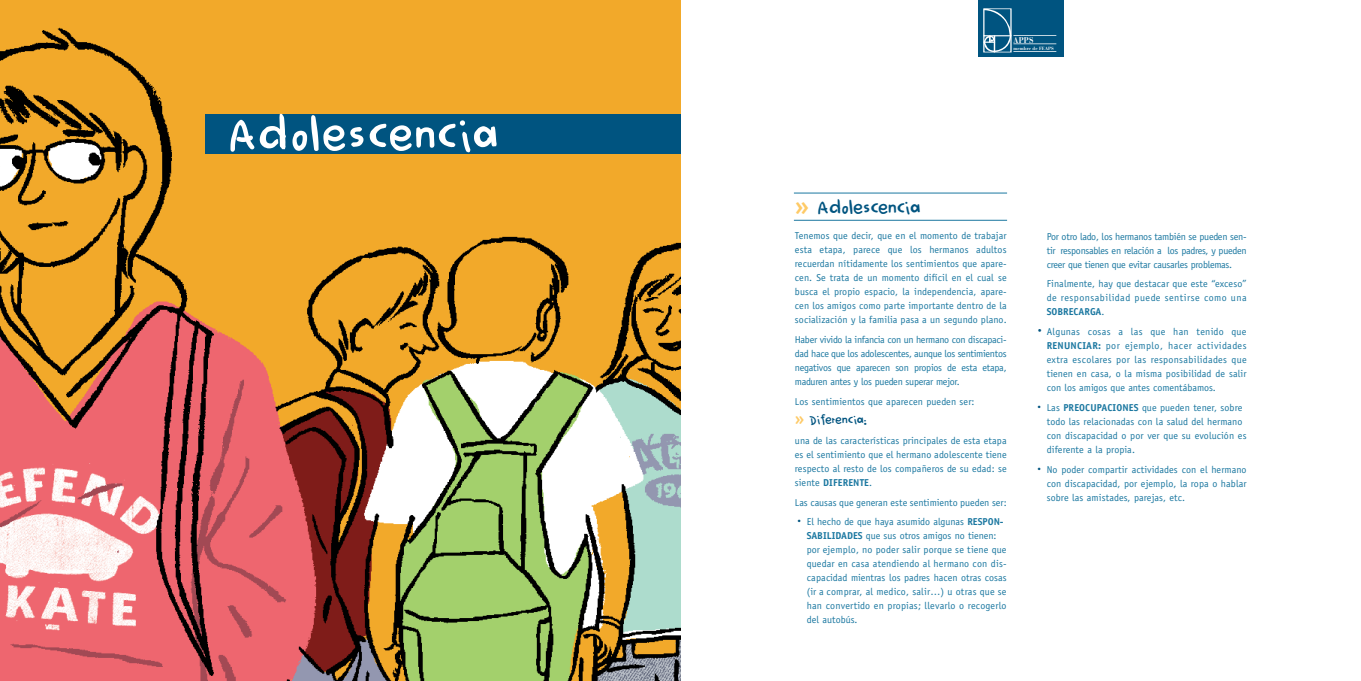
<style>
.page{position:relative;width:1361px;height:681px;background:#fff}
.page>*{position:absolute;margin:0;border:0;box-sizing:border-box;transform-origin:0 0}
.t1{font:60px "Maria";letter-spacing:.02em;color:#fff}
.t2{font:24px "Maria";color:#005480}
.t3{font:16px "Maria";letter-spacing:.01em;color:#005480}
.t4{font:10px/14px "Officina Sans";letter-spacing:.01em;color:#1a77a0;text-align:justify}
.t5{font:700 8.3px "Bauer Bodoni";color:#fff;scale:.88 1}
.t6{font:700 4.7px "Bauer Bodoni";letter-spacing:.03em;color:#fff;scale:.95 1}
.s1{font-family:"Officina Sans";font-weight:700;color:#feca66}
.s2{font-weight:700}
.s3{font-weight:700;font-size:16px;color:#005480}
.s4{font-weight:700;font-size:18px;color:#005480}
</style>
<div class="page">
<img style="left:0;top:0;width:680px;height:680px">
<div style="left:205px;top:114px;width:475px;height:39px;background:#005480"></div>
<div style="left:978px;top:0;width:85px;height:57px;background:#005480"></div>
<div style="left:983px;top:42px;width:12px;height:10px;border:1px solid #fff"></div>
<div style="left:983px;top:35px;width:7px;height:7px;border:1px solid #fff"></div>
<svg style="left:984px;top:9px;width:28px;height:43px"></svg>
<hr style="left:1013px;top:51px;width:43px;height:1px;background:#fff">
<hr style="left:1013px;top:44px;width:43px;height:1px;background:#fff">
<hr style="left:1013px;top:35px;width:43px;height:1px;background:#fff">
<hr style="left:794px;top:193px;width:213px;height:1px;background:#1a77a0">
<hr style="left:794px;top:220px;width:213px;height:1px;background:#1a77a0">
<h1 class="t1" style="left:226px;top:93px;width:272px">Adolescencia</h1>
<p class="t5" style="left:1013px;top:37px;width:25px">APPS</p>
<p class="t6" style="left:1013px;top:47px;width:44px">membre de FEAPS</p>
<h2 class="t2" style="left:795px;top:190px;width:127px"><span class="s1">»</span> Adolescencia</h2>
<p class="t4" style="left:795px;top:229px;width:213px">Tenemos que decir, que en el momento de trabajar esta etapa, parece que los hermanos adultos recuerdan nítidamente los sentimientos que apare&shy;cen. Se trata de un momento difícil en el cual se busca el propio espacio, la independencia, apare&shy;cen los amigos como parte importante dentro de la socialización y la familia pasa a un segundo plano.</p>
<p class="t4" style="left:795px;top:333px;width:213px">Haber vivido la infancia con un hermano con discapaci&shy;dad hace que los adolescentes, aunque los sentimientos negativos que aparecen son propios de esta etapa, maduren antes y los pueden superar mejor.</p>
<p class="t4" style="left:795px;top:395px;width:181px">Los sentimientos que aparecen pueden ser:</p>
<h3 class="t3" style="left:795px;top:408px;width:74px"><span class="s1">»</span> Diferencia:</h3>
<p class="t4" style="left:795px;top:434px;width:213px">una de las características principales de esta etapa es el sentimiento que el hermano adolescente tiene respecto al resto de los compañeros de su edad: se siente <span class="s2">DIFERENTE</span>.</p>
<p class="t4" style="left:795px;top:493px;width:213px;line-height:19.7px">Las causas que generan este sentimiento pueden ser: <span class="s3">·</span> El hecho de que haya asumido algunas <span class="s2">RESPON-</span></p>
<p class="t4" style="left:807px;top:529px;width:201px;text-align:left"><span class="s2">SABILIDADES</span> que sus otros amigos no tienen: por ejemplo, no poder salir porque se tiene que quedar en casa atendiendo al hermano con dis&shy;capacidad mientras los padres hacen otras cosas (ir a comprar, al medico, salir…) u otras que se han convertido en propias; llevarlo o recogerlo del autobús.</p>
<p class="t4" style="left:1046px;top:230px;width:201px">Por otro lado, los hermanos también se pueden sen&shy;tir responsables en relación a los padres, y pueden creer que tienen que evitar causarles problemas.</p>
<p class="t4" style="left:1046px;top:277px;width:201px">Finalmente, hay que destacar que este “exceso” de responsabilidad puede sentirse como una <span class="s2">SOBRECARGA</span>.</p>
<p class="t4" style="left:1046px;top:325px;width:201px;text-indent:-12px"><span class="s4">·</span> Algunas cosas a las que han tenido que <span class="s2">RENUNCIAR:</span> por ejemplo, hacer actividades extra escolares por las responsabilidades que tienen en casa, o la misma posibilidad de salir con los amigos que antes comentábamos.</p>
<p class="t4" style="left:1046px;top:401px;width:201px;text-align:left;text-indent:-12px"><span class="s3">·</span> Las <span class="s2">PREOCUPACIONES</span> que pueden tener, sobre todo las relacionadas con la salud del hermano con discapacidad o por ver que su evolución es diferente a la propia.</p>
<p class="t4" style="left:1046px;top:462px;width:201px;text-indent:-12px"><span class="s3">·</span> No poder compartir actividades con el hermano con discapacidad, por ejemplo, la ropa o hablar sobre las amistades, parejas, etc.</p>
</div>
